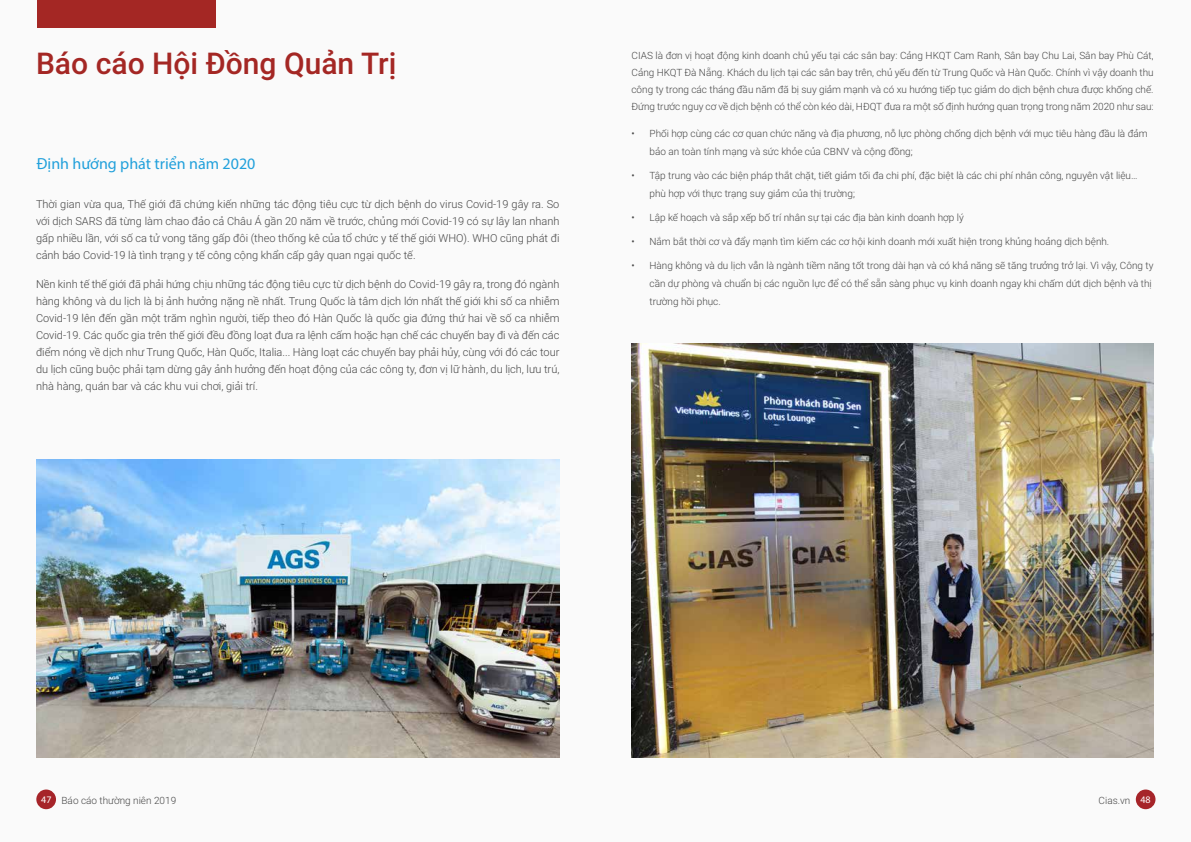
<style>
.page{position:relative;width:1191px;height:842px;background:#fafafa}
.page>*{position:absolute;margin:0;border:0;box-sizing:border-box;transform-origin:0 0}
.t1{font:500 30px "Roboto";color:#a42724}
.t2{font:16px "Myriad Pro";color:#21a0db}
.t3{font:300 11px/17px "Roboto";color:#464646;text-align:justify}
.t4{font:300 10px/18px "Roboto";color:#464646}
.s1{font-family:"Myriad Pro";font-weight:400;color:#fff}
</style>
<div class="page">
<div style="left:37px;top:0;width:178px;height:28px;background:#a42724"></div>
<img style="left:37px;top:459px;width:522px;height:299px">
<img style="left:631px;top:344px;width:522px;height:414px">
<div style="left:1135px;top:789px;width:20px;height:20px;background:#a62429;border-radius:50%"></div>
<div style="left:36px;top:789px;width:20px;height:20px;background:#a62429;border-radius:50%"></div>
<h1 class="t1" style="left:36px;top:42px;width:362px">Báo cáo Hội Đồng Quản Trị</h1>
<h2 class="t2" style="left:37px;top:154px;width:220px">Định hướng phát triển năm 2020</h2>
<p class="t3" style="left:36px;top:195px;width:525px">Thời gian vừa qua, Thế giới đã chứng kiến những tác động tiêu cực từ dịch bệnh do virus Covid-19 gây ra. So với dịch SARS đã từng làm chao đảo cả Châu Á gần 20 năm về trước, chủng mới Covid-19 có sự lây lan nhanh gấp nhiều lần, với số ca tử vong tăng gấp đôi (theo thống kê của tổ chức y tế thế giới WHO). WHO cũng phát đi cảnh báo Covid-19 là tình trạng y tế công cộng khẩn cấp gây quan ngại quốc tế.</p>
<p class="t3" style="left:36px;top:275px;width:525px">Nền kinh tế thế giới đã phải hứng chịu những tác động tiêu cực từ dịch bệnh do Covid-19 gây ra, trong đó ngành hàng không và du lịch là bị ảnh hưởng nặng nề nhất. Trung Quốc là tâm dịch lớn nhất thế giới khi số ca nhiễm Covid-19 lên đến gần một trăm nghìn người, tiếp theo đó Hàn Quốc là quốc gia đứng thứ hai về số ca nhiễm Covid-19. Các quốc gia trên thế giới đều đồng loạt đưa ra lệnh cấm hoặc hạn chế các chuyến bay đi và đến các điểm nóng về dịch như Trung Quốc, Hàn Quốc, Italia... Hàng loạt các chuyến bay phải hủy, cùng với đó các tour du lịch cũng buộc phải tạm dừng gây ảnh hưởng đến hoạt động của các công ty, đơn vị lữ hành, du lịch, lưu trú, nhà hàng, quán bar và các khu vui chơi, giải trí.</p>
<p class="t4" style="left:631px;top:46px;width:524px;line-height:17px;text-align:justify">CIAS là đơn vị hoạt động kinh doanh chủ yếu tại các sân bay: Cảng HKQT Cam Ranh, Sân bay Chu Lai, Sân bay Phù Cát, Cảng HKQT Đà Nẵng. Khách du lịch tại các sân bay trên, chủ yếu đến từ Trung Quốc và Hàn Quốc. Chính vì vậy doanh thu công ty trong các tháng đầu năm đã bị suy giảm mạnh và có xu hướng tiếp tục giảm do dịch bệnh chưa được khống chế.<br>Đứng trước nguy cơ về dịch bệnh có thể còn kéo dài, HĐQT đưa ra một số định hướng quan trọng trong năm 2020 như sau:</p>
<p class="t4" style="left:649px;top:124px;width:499px;text-indent:-18px">• Phối hợp cùng các cơ quan chức năng và địa phương, nỗ lực phòng chống dịch bệnh với mục tiêu hàng đầu là đảm bảo an toàn tính mạng và sức khỏe của CBNV và cộng đồng;</p>
<p class="t4" style="left:649px;top:166px;width:489px;text-indent:-18px">• Tập trung vào các biện pháp thắt chặt, tiết giảm tối đa chi phí, đặc biệt là các chi phí nhân công, nguyên vật liệu… phù hợp với thực trạng suy giảm của thị trường;</p>
<p class="t4" style="left:631px;top:208px;width:334px">• Lập kế hoạch và sắp xếp bố trí nhân sự tại các địa bàn kinh doanh hợp lý</p>
<p class="t4" style="left:631px;top:232px;width:479px">• Nắm bắt thời cơ và đẩy mạnh tìm kiếm các cơ hội kinh doanh mới xuất hiện trong khủng hoảng dịch bệnh.</p>
<p class="t4" style="left:649px;top:256px;width:505px;text-indent:-18px">• Hàng không và du lịch vẫn là ngành tiềm năng tốt trong dài hạn và có khả năng sẽ tăng trưởng trở lại. Vì vậy, Công ty cần dự phòng và chuẩn bị các nguồn lực để có thể sẵn sàng phục vụ kinh doanh ngay khi chấm dứt dịch bệnh và thị trường hồi phục.</p>
<p class="t4" style="left:41px;top:791px;width:136px"><span class="s1">47</span> Báo cáo thường niên 2019</p>
<p class="t4" style="left:1098px;top:791px;width:54px">Cias.vn <span class="s1">48</span></p>
</div>
